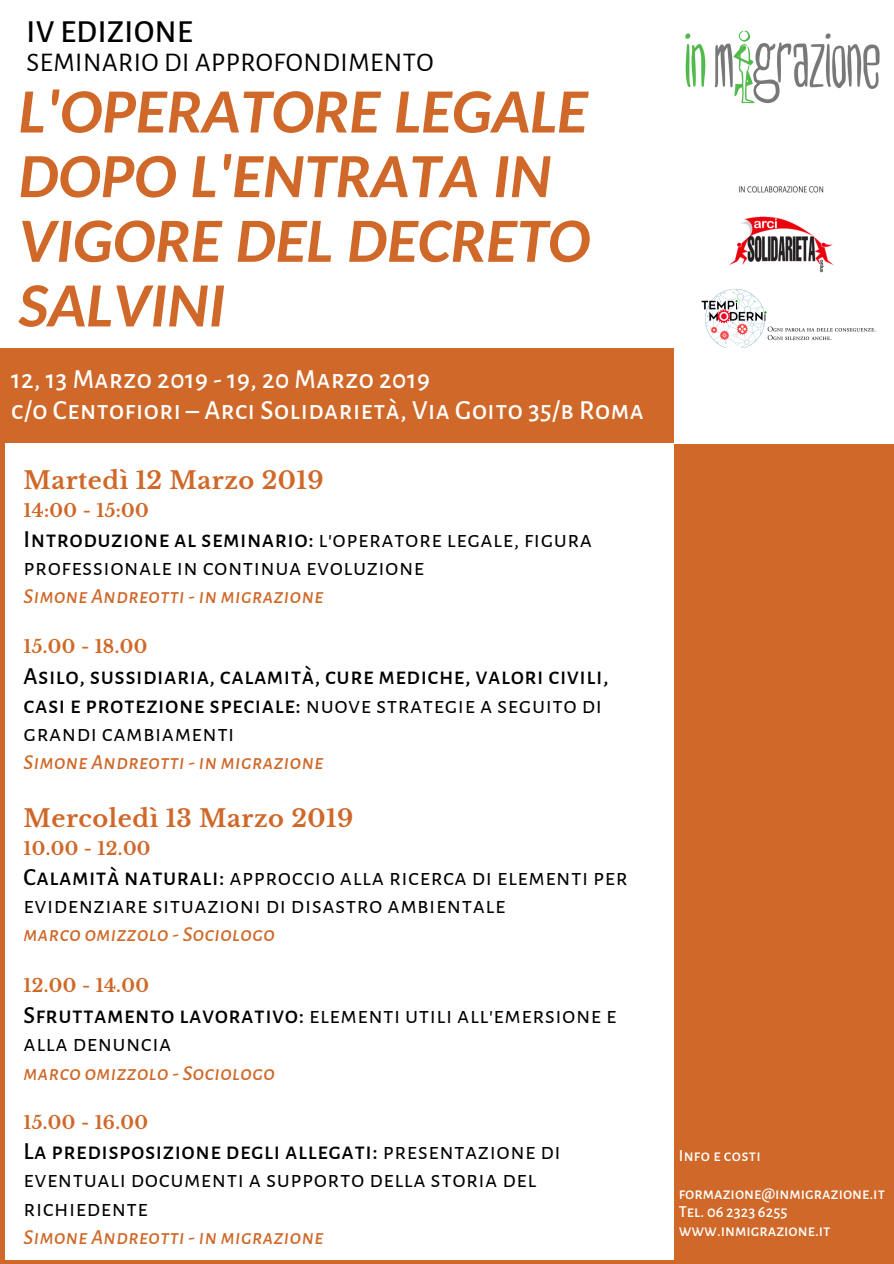
<style>
.page{position:relative;width:894px;height:1264px;background:#fff}
.page>*{position:absolute;margin:0;border:0;box-sizing:border-box;transform-origin:0 0}
.t1{font:italic 700 63px/64.7px "Carlito";color:#cf6828}
.t2{font:500 31.5px "Alegreya Sans SC";letter-spacing:.02em;color:#000}
.t3{font:500 27px/31.8px "Alegreya Sans SC";letter-spacing:.02em;color:#fff}
.t4{font:27px "Alegreya Sans SC";letter-spacing:.02em;color:#000}
.t5{font:24px/28.5px "Alegreya Sans SC";letter-spacing:.02em;color:#000}
.t6{font:500 24px/28.5px "Alegreya Sans SC";letter-spacing:.02em;color:#000}
.t7{font:700 24px "Libre Baskerville";letter-spacing:.02em;color:#cf6828}
.t8{font:italic 500 21px "Alegreya Sans SC";letter-spacing:.02em;color:#cf6828}
.t9{font:700 18px "Libre Baskerville";letter-spacing:.02em;color:#cf6828}
.t10{font:500 16.5px/18.6px "Alegreya Sans SC";color:#fff}
.t11{font:500 16.5px "Alegreya Sans SC";letter-spacing:.02em;color:#fff}
.s1{font-weight:500}
.s2{font-weight:400}
</style>
<div class="page">
<div style="left:0;top:0;width:893px;height:1263px;background:#cf6828"></div>
<div style="left:0;top:0;width:893px;height:347px;background:#fff"></div>
<div style="left:0;top:443px;width:677px;height:820px;background:#fff"></div>
<div style="left:674px;top:356px;width:219px;height:907px;background:#cf6828"></div>
<img style="left:685px;top:30px;width:195px;height:74px">
<div style="left:0;top:437px;width:5px;height:826px;background:#cf6828"></div>
<div style="left:674px;top:318px;width:219px;height:125px;background:#fff"></div>
<hr style="left:3px;top:1260px;width:683px;height:3px;background:#cf6828">
<img style="left:729px;top:186px;width:105px;height:87px">
<img style="left:701px;top:289px;width:173px;height:58px">
<h2 class="t2" style="left:27px;top:14px;width:168px">IV EDIZIONE</h2>
<p class="t4" style="left:27px;top:47px;width:408px">SEMINARIO DI APPROFONDIMENTO</p>
<h1 class="t1" style="left:19px;top:84px;width:573px">L'OPERATORE LEGALE<br>DOPO L'ENTRATA IN<br>VIGORE DEL DECRETO<br>SALVINI</h1>
<p class="t3" style="left:11px;top:363px;width:634px">12, 13 Marzo 2019 - 19, 20 Marzo 2019<br>c/o Centofiori – Arci Solidarietà, Via Goito 35/b Roma</p>
<p class="t7" style="left:24px;top:466px;width:301px">Martedì 12 Marzo 2019</p>
<p class="t9" style="left:24px;top:500px;width:127px">14:00 - 15:00</p>
<p class="t5" style="left:24px;top:525px;width:570px"><span class="s1">Introduzione al seminario:</span> l'operatore legale, figura professionale in continua evoluzione</p>
<p class="t8" style="left:24px;top:584px;width:301px">Simone Andreotti - in migrazione</p>
<p class="t9" style="left:24px;top:636px;width:125px">15.00 - 18.00</p>
<p class="t6" style="left:24px;top:662px;width:586px">Asilo, sussidiaria, calamità, cure mediche, valori civili, casi e protezione speciale: <span class="s2">nuove strategie a seguito di grandi cambiamenti</span></p>
<p class="t8" style="left:24px;top:750px;width:301px">Simone Andreotti - in migrazione</p>
<p class="t7" style="left:24px;top:804px;width:331px">Mercoledì 13 Marzo 2019</p>
<p class="t9" style="left:24px;top:838px;width:128px">10.00 - 12.00</p>
<p class="t5" style="left:24px;top:863px;width:605px"><span class="s1">Calamità naturali:</span> approccio alla ricerca di elementi per evidenziare situazioni di disastro ambientale</p>
<p class="t8" style="left:24px;top:922px;width:253px">marco omizzolo - Sociologo</p>
<p class="t9" style="left:24px;top:974px;width:127px">12.00 - 14.00</p>
<p class="t5" style="left:24px;top:1001px;width:594px"><span class="s1">Sfruttamento lavorativo:</span> elementi utili all'emersione e alla denuncia</p>
<p class="t8" style="left:24px;top:1060px;width:253px">marco omizzolo - Sociologo</p>
<p class="t9" style="left:24px;top:1111px;width:126px">15.00 - 16.00</p>
<p class="t5" style="left:24px;top:1137px;width:538px"><span class="s1">La predisposizione degli allegati:</span> presentazione di eventuali documenti a supporto della storia del richiedente</p>
<p class="t8" style="left:24px;top:1224px;width:301px">Simone Andreotti - in migrazione</p>
<p class="t11" style="left:678px;top:1146px;width:84px">Info e costi</p>
<p class="t10" style="left:678px;top:1184px;width:208px">formazione@inmigrazione.it<br>Tel. 06 2323 6255 www.inmigrazione.it</p>
</div>
